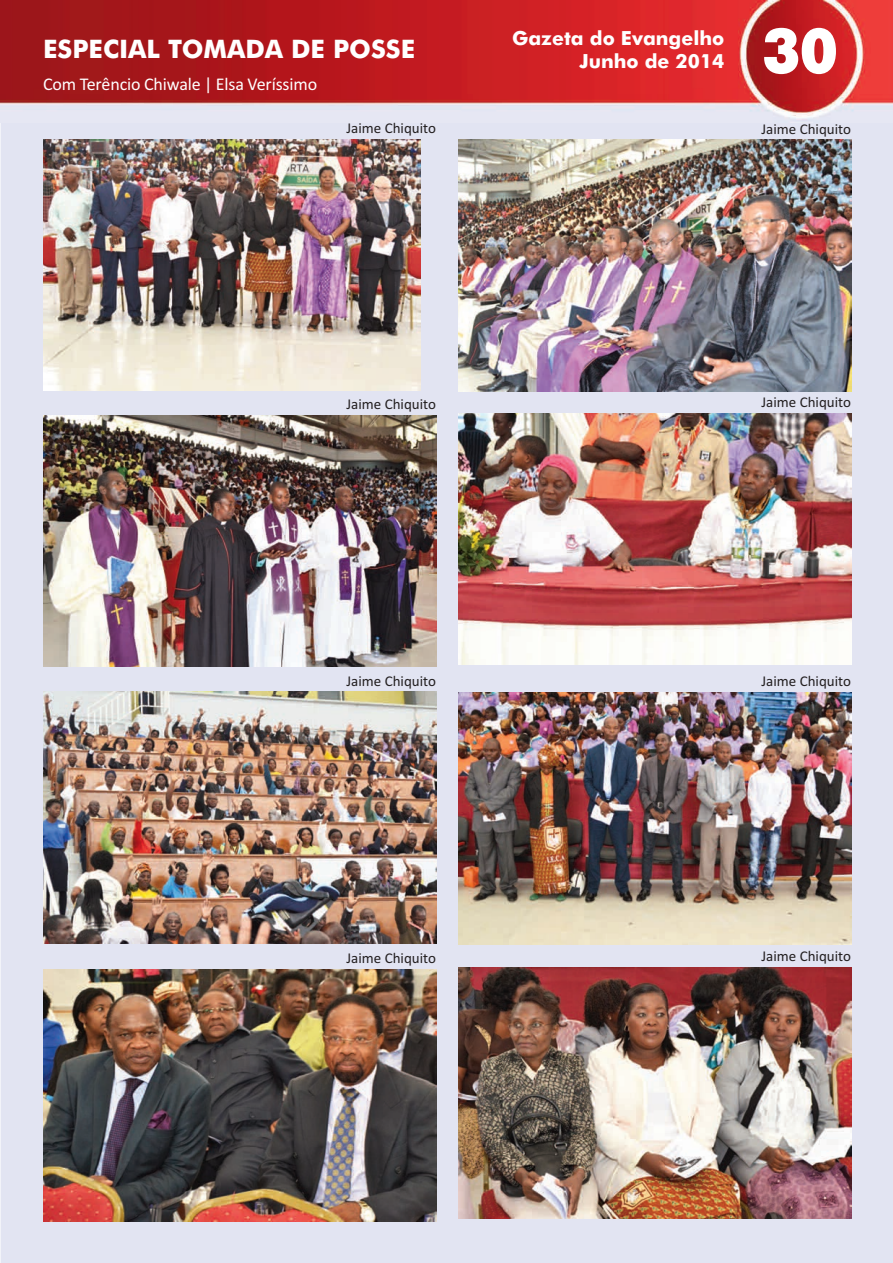
<style>
.page{position:relative;width:893px;height:1263px;background:#fff}
.page>*{position:absolute;margin:0;border:0;box-sizing:border-box;transform-origin:0 0}
.t1{font:700 60px "Futura BT";color:#fff}
.t2{font:700 25.5px "Futura BT";color:#fff}
.t3{font:700 19.5px/23.4px "Futura BT";color:#fff;text-align:right}
.t4{font:18px "Calibri";letter-spacing:-.005em;color:#fff}
.t5{font:15px "Calibri";color:#231f20}
</style>
<div class="page">
<div style="left:1px;top:123px;width:892px;height:1140px;background:#e2e4f2"></div>
<img style="left:0;top:0;width:893px;height:123px">
<svg style="left:763px;top:27px;width:74px;height:48px;background:#c8464a"></svg>
<img style="left:43px;top:969px;width:393px;height:252px">
<img style="left:458px;top:967px;width:393px;height:252px">
<img style="left:43px;top:692px;width:393px;height:251px">
<img style="left:458px;top:693px;width:393px;height:251px">
<img style="left:43px;top:415px;width:393px;height:252px">
<img style="left:458px;top:413px;width:393px;height:252px">
<img style="left:43px;top:140px;width:377px;height:250px">
<img style="left:458px;top:140px;width:393px;height:251px">
<h2 class="t2" style="left:43px;top:34px;width:374px">ESPECIAL TOMADA DE POSSE</h2>
<h1 class="t1" style="left:763px;top:16px;width:76px">30</h1>
<h3 class="t3" style="left:512px;top:26px;width:214px">Gazeta do Evangelho<br>Junho de 2014</h3>
<p class="t4" style="left:43px;top:73px;width:276px">Com Terêncio Chiwale | Elsa Veríssimo</p>
<p class="t5" style="left:346px;top:119px;width:91px">Jaime Chiquito</p>
<p class="t5" style="left:761px;top:120px;width:91px">Jaime Chiquito</p>
<p class="t5" style="left:346px;top:395px;width:91px">Jaime Chiquito</p>
<p class="t5" style="left:761px;top:393px;width:91px">Jaime Chiquito</p>
<p class="t5" style="left:346px;top:672px;width:91px">Jaime Chiquito</p>
<p class="t5" style="left:761px;top:672px;width:91px">Jaime Chiquito</p>
<p class="t5" style="left:346px;top:949px;width:91px">Jaime Chiquito</p>
<p class="t5" style="left:761px;top:947px;width:91px">Jaime Chiquito</p>
</div>
